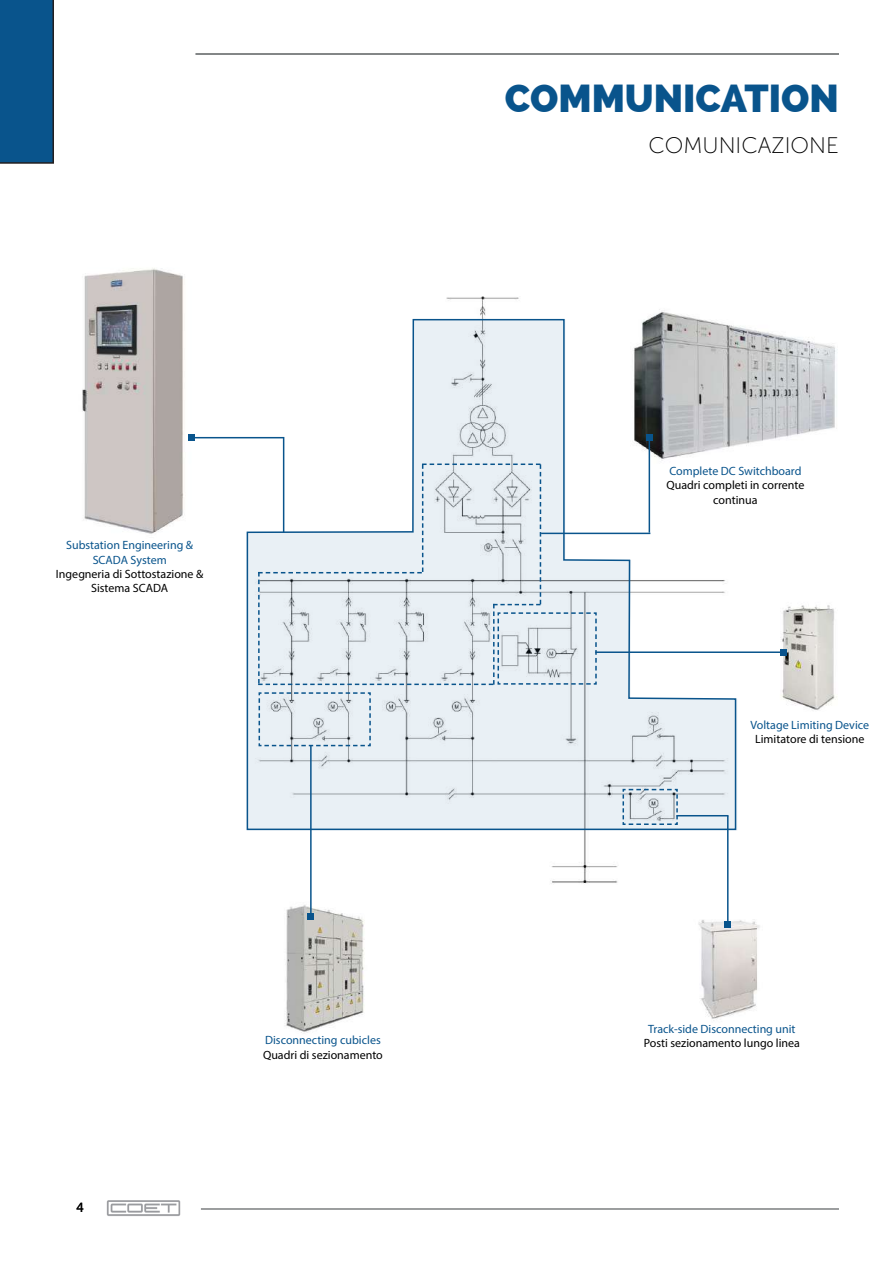
<style>
.page{position:relative;width:893px;height:1263px;background:#fff}
.page>*{position:absolute;margin:0;border:0;box-sizing:border-box;transform-origin:0 0}
.t1{font:800 39px "Raleway";color:#09548c}
.t2{font:22.5px "Museo Sans 100";color:#000}
.t3{font:14.25px "Myriad Pro";color:#000}
.t4{font:12px/14.4px "Myriad Pro";color:#000;text-align:center}
.t5{font:12px/14.4px "Myriad Pro";color:#09548c;text-align:center}
</style>
<div class="page">
<div style="left:0;top:0;width:54px;height:164px;background:#09548c"></div>
<hr style="left:201px;top:1208px;width:638px;height:2px;background:#7c7f80">
<img style="left:106px;top:1200px;width:75px;height:16px">
<hr style="left:196px;top:53px;width:643px;height:2px;background:#7c7f80">
<img style="left:82px;top:268px;width:755px;height:745px">
<hr style="left:595px;top:651px;width:189px;height:2px;background:#09548c">
<svg style="left:781px;top:649px;width:6px;height:6px"></svg>
<hr style="left:191px;top:437px;width:92px;height:1px;background:#09548c">
<svg style="left:188px;top:435px;width:6px;height:6px"></svg>
<svg style="left:246px;top:318px;width:491px;height:892px"></svg>
<h1 class="t1" style="left:505px;top:76px;width:336px">COMMUNICATION</h1>
<h2 class="t2" style="left:648px;top:133px;width:192px">COMUNICAZIONE</h2>
<p class="t5" style="left:66px;top:538px;width:129px">Substation Engineering &amp;<br>SCADA System</p>
<p class="t4" style="left:56px;top:567px;width:149px">Ingegneria di Sottostazione &amp;<br>Sistema SCADA</p>
<p class="t5" style="left:669px;top:463px;width:134px">Complete DC Switchboard</p>
<p class="t4" style="left:666px;top:478px;width:139px">Quadri completi in corrente continua</p>
<p class="t5" style="left:750px;top:717px;width:120px">Voltage Limiting Device</p>
<p class="t4" style="left:755px;top:732px;width:111px">Limitatore di tensione</p>
<p class="t3" style="left:76px;top:1198px;width:9px">4</p>
<p class="t5" style="left:648px;top:1021px;width:149px">Track-side Disconnecting unit</p>
<p class="t5" style="left:265px;top:1033px;width:117px">Disconnecting cubicles</p>
<p class="t4" style="left:644px;top:1036px;width:158px">Posti sezionamento lungo linea</p>
<p class="t4" style="left:263px;top:1047px;width:121px">Quadri di sezionamento</p>
</div>
